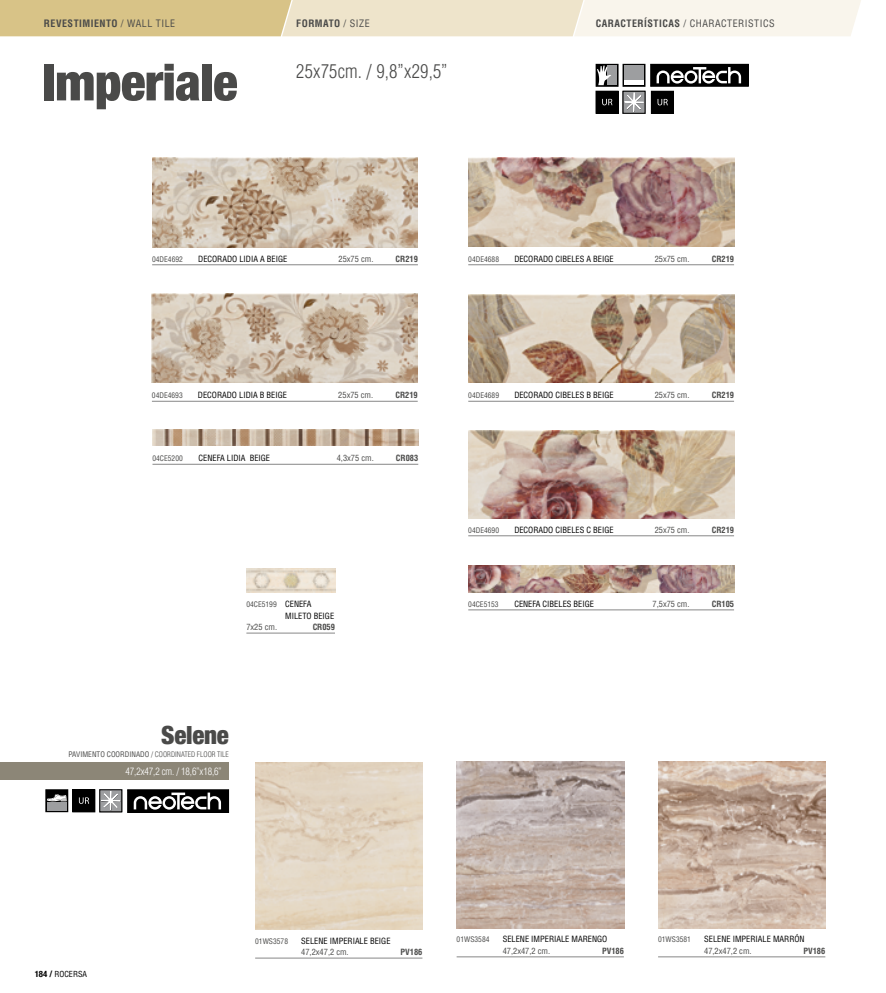
<style>
.page{position:relative;width:886px;height:993px;background:#fff}
.page>*{position:absolute;margin:0;border:0;box-sizing:border-box;transform-origin:0 0}
.t1{font:900 condensed 51.25px "Helvetica Neue";letter-spacing:-.01em;color:#4a4a49}
.t2{font:900 condensed 25px "Helvetica Neue";letter-spacing:-.01em;color:#4a4a49}
.t3{font:300 condensed 18.75px "Helvetica";letter-spacing:.01em;color:#4a4a49}
.t4{font:700 condensed 10px "Helvetica";letter-spacing:.05em;color:#4a4a49}
.t5{font:condensed 10px "Helvetica";letter-spacing:.05em;color:#4a4a49}
.t6{font:300 condensed 10px "Helvetica";letter-spacing:-.01em;color:#fff}
.t7{font:condensed 8.38px "Helvetica";color:#000}
.t8{font:condensed 8.38px "Helvetica";color:#4a4a49}
.t9{font:700 condensed 8.38px "Helvetica";color:#4a4a49}
.t10{font:condensed 8.12px "Helvetica";color:#000}
.t11{font:condensed 7.5px "Helvetica";color:#4a4a49}
.t12{font:300 condensed 7.5px "Helvetica";color:#4a4a49}
.s1{font-weight:400}
.s2{font-weight:700}
.s3{font-size:8.38px;color:#000}
.s4{font-family:"Helvetica Neue";font-weight:700;font-size:8.75px}
</style>
<div class="page">
<svg style="left:0;top:0;width:861px;height:36px;background:#eadebf"></svg>
<img style="left:468px;top:158px;width:266px;height:88px">
<div style="left:596px;top:64px;width:22px;height:23px;border:1px solid #000"></div>
<div style="left:623px;top:64px;width:22px;height:23px;border:1px solid #000"></div>
<div style="left:596px;top:91px;width:22px;height:23px;border:1px solid #000"></div>
<div style="left:651px;top:64px;width:97px;height:22px;background:#000"></div>
<div style="left:650px;top:64px;width:99px;height:23px;border:1px solid #000"></div>
<hr style="left:457px;top:956px;width:167px;height:1px;background:#878787">
<img style="left:457px;top:761px;width:167px;height:167px">
<hr style="left:255px;top:957px;width:167px;height:1px;background:#878787">
<img style="left:255px;top:762px;width:168px;height:167px">
<hr style="left:658px;top:956px;width:167px;height:1px;background:#878787">
<img style="left:658px;top:761px;width:167px;height:167px">
<svg style="left:597px;top:65px;width:144px;height:49px"></svg>
<hr style="left:468px;top:535px;width:266px;height:1px;background:#878787">
<img style="left:468px;top:294px;width:266px;height:89px">
<hr style="left:468px;top:264px;width:266px;height:1px;background:#878787">
<img style="left:468px;top:430px;width:266px;height:88px">
<hr style="left:468px;top:401px;width:266px;height:1px;background:#878787">
<img style="left:468px;top:565px;width:266px;height:27px">
<hr style="left:468px;top:609px;width:266px;height:1px;background:#878787">
<hr style="left:152px;top:264px;width:266px;height:1px;background:#878787">
<img style="left:152px;top:158px;width:266px;height:89px">
<hr style="left:152px;top:401px;width:266px;height:1px;background:#878787">
<img style="left:152px;top:294px;width:266px;height:89px">
<hr style="left:152px;top:464px;width:266px;height:1px;background:#878787">
<img style="left:152px;top:429px;width:266px;height:16px">
<hr style="left:246px;top:632px;width:89px;height:1px;background:#878787">
<img style="left:246px;top:568px;width:89px;height:24px">
<div style="left:46px;top:789px;width:22px;height:22px;background:#000"></div>
<div style="left:45px;top:789px;width:23px;height:22px;border:1px solid #000"></div>
<svg style="left:47px;top:793px;width:20px;height:8px"></svg>
<div style="left:47px;top:801px;width:20px;height:9px;background:#9d9ea0"></div>
<div style="left:73px;top:789px;width:22px;height:22px;background:#000"></div>
<div style="left:72px;top:789px;width:23px;height:22px;border:1px solid #000"></div>
<div style="left:128px;top:789px;width:101px;height:23px;background:#000"></div>
<div style="left:127px;top:789px;width:102px;height:23px;border:1px solid #000"></div>
<svg style="left:78px;top:779px;width:143px;height:34px"></svg>
<div style="left:99px;top:789px;width:23px;height:22px;border:1px solid #000"></div>
<div style="left:0;top:761px;width:229px;height:18px;background:#8c8677"></div>
<p class="t4" style="left:44px;top:18px;width:133px">REVESTIMIENTO <span class="s1">/ WALL TILE</span></p>
<p class="t4" style="left:296px;top:18px;width:75px">FORMATO <span class="s1">/ SIZE</span></p>
<p class="t5" style="left:596px;top:18px;width:180px"><span class="s2">CARACTERÍSTICAS</span> / CHARACTERISTICS</p>
<h3 class="t3" style="left:296px;top:60px;width:153px">25x75cm. / 9,8”x29,5”</h3>
<h1 class="t1" style="left:43px;top:51px;width:197px">Imperiale</h1>
<p class="t11" style="left:152px;top:254px;width:32px">04DE4692</p>
<p class="t7" style="left:198px;top:253px;width:91px">DECORADO LIDIA A BEIGE</p>
<p class="t8" style="left:338px;top:253px;width:36px">25x75 cm.</p>
<p class="t9" style="left:396px;top:253px;width:24px">CR219</p>
<p class="t11" style="left:468px;top:254px;width:32px">04DE4688</p>
<p class="t7" style="left:514px;top:253px;width:101px">DECORADO CIBELES A BEIGE</p>
<p class="t8" style="left:655px;top:253px;width:36px">25x75 cm.</p>
<p class="t9" style="left:712px;top:253px;width:24px">CR219</p>
<p class="t11" style="left:152px;top:390px;width:32px">04DE4693</p>
<p class="t7" style="left:198px;top:390px;width:91px">DECORADO LIDIA B BEIGE</p>
<p class="t8" style="left:338px;top:390px;width:36px">25x75 cm.</p>
<p class="t9" style="left:395px;top:390px;width:24px">CR219</p>
<p class="t11" style="left:152px;top:453px;width:32px">04CE5200</p>
<p class="t7" style="left:199px;top:452px;width:73px">CENEFA LIDIA BEIGE</p>
<p class="t8" style="left:337px;top:452px;width:38px">4,3x75 cm.</p>
<p class="t9" style="left:396px;top:453px;width:24px">CR083</p>
<p class="t11" style="left:246px;top:599px;width:66px">04CE5199 <span class="s3">CENEFA</span></p>
<p class="t7" style="left:285px;top:610px;width:51px">MILETO BEIGE</p>
<p class="t8" style="left:246px;top:621px;width:32px">7x25 cm.</p>
<p class="t9" style="left:313px;top:621px;width:24px">CR059</p>
<h2 class="t2" style="left:161px;top:719px;width:69px">Selene</h2>
<p class="t12" style="left:68px;top:749px;width:162px"><span class="s1">PAVIMENTO COORDINADO</span> / COORDINATED FLOOR TILE</p>
<p class="t6" style="left:126px;top:764px;width:98px">47,2x47,2 cm. / 18,6”x18,6”</p>
<p class="t11" style="left:468px;top:390px;width:32px">04DE4689</p>
<p class="t7" style="left:514px;top:389px;width:101px">DECORADO CIBELES B BEIGE</p>
<p class="t8" style="left:655px;top:389px;width:36px">25x75 cm.</p>
<p class="t9" style="left:712px;top:390px;width:24px">CR219</p>
<p class="t11" style="left:468px;top:525px;width:32px">04DE4690</p>
<p class="t7" style="left:514px;top:524px;width:101px">DECORADO CIBELES C BEIGE</p>
<p class="t8" style="left:655px;top:524px;width:36px">25x75 cm.</p>
<p class="t9" style="left:712px;top:524px;width:24px">CR219</p>
<p class="t11" style="left:468px;top:599px;width:32px">04CE5153</p>
<p class="t7" style="left:514px;top:598px;width:81px">CENEFA CIBELES BEIGE</p>
<p class="t8" style="left:652px;top:598px;width:38px">7,5x75 cm.</p>
<p class="t9" style="left:712px;top:598px;width:24px">CR105</p>
<p class="t10" style="left:35px;top:968px;width:54px"><span class="s4">184 /</span> ROCERSA</p>
<p class="t11" style="left:255px;top:935px;width:34px">01WS3578</p>
<p class="t7" style="left:301px;top:935px;width:91px">SELENE IMPERIALE BEIGE</p>
<p class="t8" style="left:301px;top:946px;width:49px">47,2x47,2 cm.</p>
<p class="t9" style="left:400px;top:946px;width:23px">PV186</p>
<p class="t11" style="left:457px;top:934px;width:34px">01WS3584</p>
<p class="t7" style="left:503px;top:933px;width:106px">SELENE IMPERIALE MARENGO</p>
<p class="t8" style="left:503px;top:945px;width:49px">47,2x47,2 cm.</p>
<p class="t9" style="left:602px;top:945px;width:23px">PV186</p>
<p class="t11" style="left:658px;top:934px;width:34px">01WS3581</p>
<p class="t7" style="left:704px;top:933px;width:102px">SELENE IMPERIALE MARRÓN</p>
<p class="t8" style="left:704px;top:945px;width:49px">47,2x47,2 cm.</p>
<p class="t9" style="left:803px;top:945px;width:23px">PV186</p>
</div>
